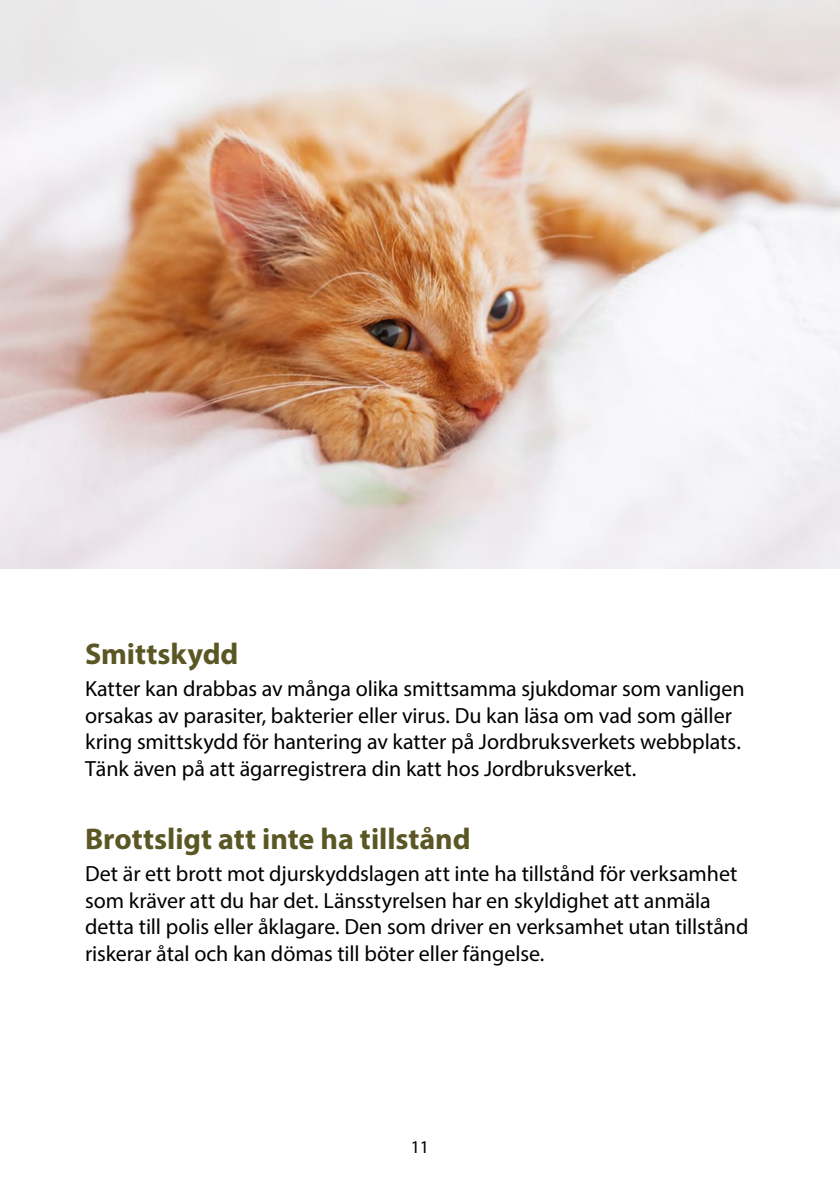
<style>
.page{position:relative;width:840px;height:1191px;background:#fff}
.page>*{position:absolute;margin:0;border:0;box-sizing:border-box;transform-origin:0 0}
.Rubrik_1{font:700 30px "Myriad Pro";letter-spacing:-.005em;color:#5a5724}
.Brödtext{font:22px/26.4px "Myriad Pro";letter-spacing:-.005em;color:#000}
.t1{font:18px "Myriad Pro";color:#000}
</style>
<div class="page">
<img style="left:0;top:0;width:839px;height:569px">
<h1 class="Rubrik_1" style="left:85px;top:634px;width:155px">Smittskydd</h1>
<p class="Brödtext" style="left:85px;top:675px;width:660px">Katter kan drabbas av många olika smittsamma sjukdomar som vanligen orsakas av parasiter, bakterier eller virus. Du kan läsa om vad som gäller kring smittskydd för hantering av katter på Jordbruksverkets webbplats.<br>Tänk även på att ägarregistrera din katt hos Jordbruksverket.</p>
<h1 class="Rubrik_1" style="left:85px;top:819px;width:387px">Brottsligt att inte ha tillstånd</h1>
<p class="Brödtext" style="left:85px;top:860px;width:664px">Det är ett brott mot djurskyddslagen att inte ha tillstånd för verksamhet som kräver att du har det. Länsstyrelsen har en skyldighet att anmäla detta till polis eller åklagare. Den som driver en verksamhet utan tillstånd riskerar åtal och kan dömas till böter eller fängelse.</p>
<p class="t1" style="left:410px;top:1136px;width:20px">11</p>
</div>
